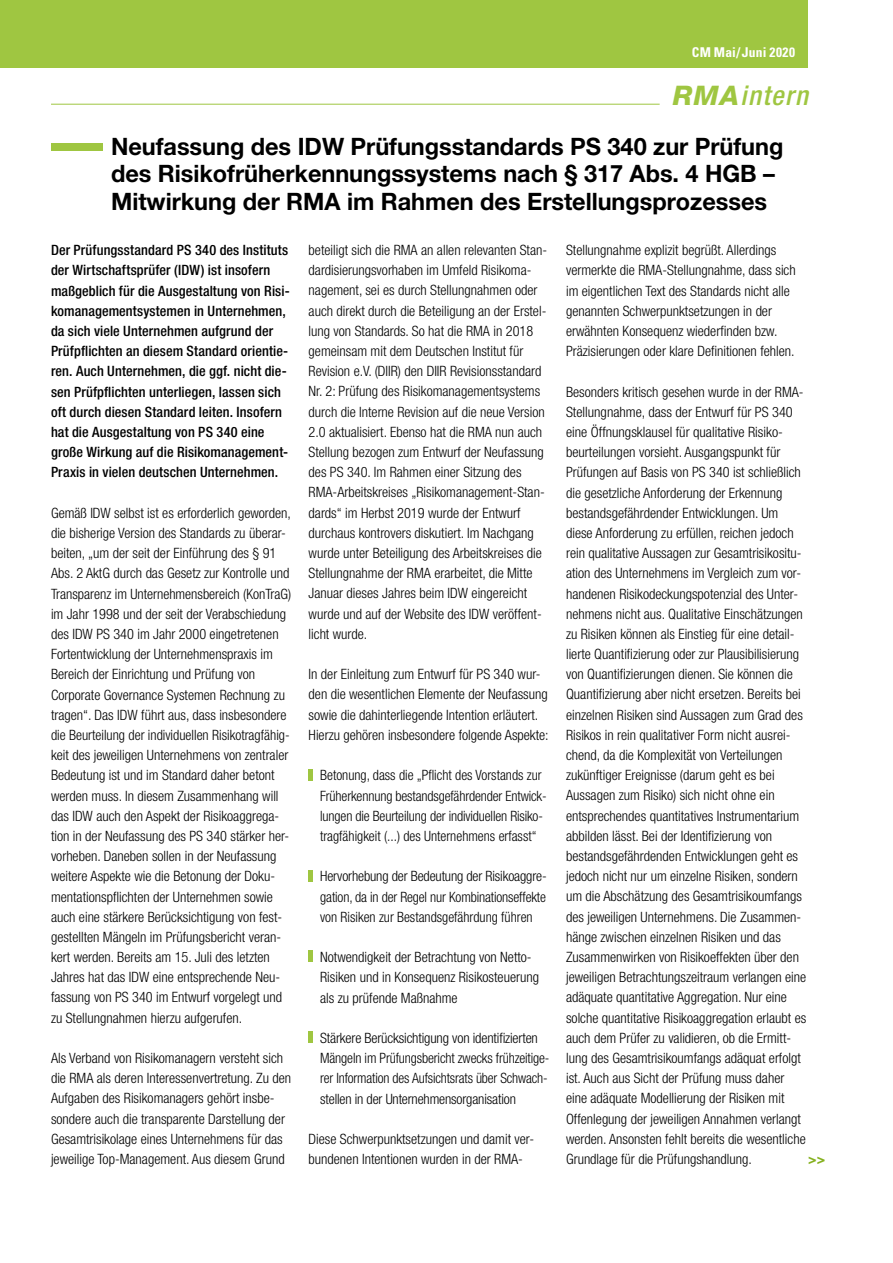
<style>
.page{position:relative;width:893px;height:1263px;background:#fff}
.page>*{position:absolute;margin:0;border:0;box-sizing:border-box;transform-origin:0 0}
.t1{font:italic 500 condensed 27px "Helvetica Neue LT Pro";letter-spacing:.05em;color:#9fc641}
.t2{font:700 24px/27.8px "Helvetica Neue LT Pro";color:#000}
.t3{font:300 condensed 14.25px/20.2px "Helvetica Neue LT Pro";color:#000}
.t4{font:500 condensed 14.25px/20.2px "Helvetica Neue LT Pro";letter-spacing:.005em;color:#000}
.t5{font:700 condensed 14.25px "Helvetica Neue LT Pro";color:#85b11f}
.t6{font:700 condensed 13.5px "Univers LT Std";letter-spacing:.02em;color:#fff}
.s1{font-weight:800;font-stretch:normal}
</style>
<div class="page">
<div style="left:0;top:0;width:808px;height:68px;background:#9fc641"></div>
<hr style="left:51px;top:104px;width:609px;height:1px;background:#9fc641">
<div style="left:51px;top:143px;width:52px;height:7px;background:#9fc641"></div>
<hr style="left:309px;top:769px;width:4px;height:11px;background:#9fc641">
<hr style="left:309px;top:870px;width:4px;height:11px;background:#9fc641">
<hr style="left:309px;top:951px;width:4px;height:11px;background:#9fc641">
<hr style="left:309px;top:1032px;width:4px;height:11px;background:#9fc641">
<p class="t6" style="left:692px;top:43px;width:105px">CM Mai/Juni 2020</p>
<h1 class="t1" style="left:673px;top:79px;width:137px"><span class="s1">RMA</span>intern</h1>
<h2 class="t2" style="left:111px;top:132px;width:674px">Neufassung des IDW Prüfungsstandards PS 340 zur Prüfung des Risikofrüherkennungssystems nach § 317 Abs. 4 HGB –<br>Mitwirkung der RMA im Rahmen des Erstellungsprozesses</h2>
<p class="t4" style="left:51px;top:240px;width:240px">Der Prüfungsstandard PS 340 des Instituts der Wirtschaftsprüfer (IDW) ist insofern maßgeblich für die Ausgestaltung von Risi&shy;komanagementsystemen in Unternehmen, da sich viele Unternehmen aufgrund der Prüfpflichten an diesem Standard orientie&shy;ren. Auch Unternehmen, die ggf. nicht die&shy;sen Prüfpflichten unterliegen, lassen sich oft durch diesen Standard leiten. Insofern hat die Ausgestaltung von PS 340 eine große Wirkung auf die Risikomanagement-Praxis in vielen deutschen Unternehmen.</p>
<p class="t3" style="left:51px;top:502px;width:242px">Gemäß IDW selbst ist es erforderlich geworden, die bisherige Version des Standards zu überar&shy;beiten, „um der seit der Einführung des § 91<br>Abs. 2 AktG durch das Gesetz zur Kontrolle und Transparenz im Unternehmensbereich (KonTraG) im Jahr 1998 und der seit der Verabschiedung des IDW PS 340 im Jahr 2000 eingetretenen Fortentwicklung der Unternehmenspraxis im Bereich der Einrichtung und Prüfung von Corporate Governance Systemen Rechnung zu tragen“. Das IDW führt aus, dass insbesondere die Beurteilung der individuellen Risikotragfähig&shy;keit des jeweiligen Unternehmens von zentraler Bedeutung ist und im Standard daher betont werden muss. In diesem Zusammenhang will das IDW auch den Aspekt der Risikoaggrega&shy;tion in der Neufassung des PS 340 stärker her&shy;vorheben. Daneben sollen in der Neufassung weitere Aspekte wie die Betonung der Doku&shy;mentationspflichten der Unternehmen sowie auch eine stärkere Berücksichtigung von fest&shy;gestellten Mängeln im Prüfungsbericht veran&shy;kert werden. Bereits am 15. Juli des letzten Jahres hat das IDW eine entsprechende Neu&shy;fassung von PS 340 im Entwurf vorgelegt und zu Stellungnahmen hierzu aufgerufen.</p>
<p class="t3" style="left:51px;top:1048px;width:242px">Als Verband von Risikomanagern versteht sich die RMA als deren Interessenvertretung. Zu den Aufgaben des Risikomanagers gehört insbe&shy;sondere auch die transparente Darstellung der Gesamtrisikolage eines Unternehmens für das jeweilige Top-Management. Aus diesem Grund</p>
<p class="t3" style="left:309px;top:240px;width:240px">beteiligt sich die RMA an allen relevanten Stan&shy;dardisierungsvorhaben im Umfeld Risikoma&shy;nagement, sei es durch Stellungnahmen oder auch direkt durch die Beteiligung an der Erstel&shy;lung von Standards. So hat die RMA in 2018 gemeinsam mit dem Deutschen Institut für Revision e.V. (DIIR) den DIIR Revisionsstandard Nr. 2: Prüfung des Risikomanagementsystems durch die Interne Revision auf die neue Version 2.0 aktualisiert. Ebenso hat die RMA nun auch Stellung bezogen zum Entwurf der Neufassung des PS 340. Im Rahmen einer Sitzung des RMA-Arbeitskreises „Risikomanagement-Stan&shy;dards“ im Herbst 2019 wurde der Entwurf durchaus kontrovers diskutiert. Im Nachgang wurde unter Beteiligung des Arbeitskreises die Stellungnahme der RMA erarbeitet, die Mitte Januar dieses Jahres beim IDW eingereicht wurde und auf der Website des IDW veröffent&shy;licht wurde.</p>
<p class="t3" style="left:309px;top:664px;width:242px">In der Einleitung zum Entwurf für PS 340 wur&shy;den die wesentlichen Elemente der Neufassung sowie die dahinterliegende Intention erläutert.<br>Hierzu gehören insbesondere folgende Aspekte:</p>
<p class="t3" style="left:320px;top:765px;width:228px">Betonung, dass die „Pflicht des Vorstands zur Früherkennung bestandsgefährdender Entwick&shy;lungen die Beurteilung der individuellen Risiko&shy;tragfähigkeit (...) des Unternehmens erfasst“</p>
<p class="t3" style="left:320px;top:866px;width:228px;text-align:justify">Hervorhebung der Bedeutung der Risikoaggre&shy;gation, da in der Regel nur Kombinationseffekte von Risiken zur Bestandsgefährdung führen</p>
<p class="t3" style="left:320px;top:947px;width:220px">Notwendigkeit der Betrachtung von Netto-<br>Risiken und in Konsequenz Risikosteuerung als zu prüfende Maßnahme</p>
<p class="t3" style="left:320px;top:1028px;width:231px">Stärkere Berücksichtigung von identifizierten Mängeln im Prüfungsbericht zwecks frühzeitige&shy;rer Information des Aufsichtsrats über Schwach&shy;stellen in der Unternehmensorganisation</p>
<p class="t3" style="left:309px;top:1129px;width:227px">Diese Schwerpunktsetzungen und damit ver&shy;bundenen Intentionen wurden in der RMA-</p>
<p class="t3" style="left:566px;top:240px;width:231px">Stellungnahme explizit begrüßt. Allerdings vermerkte die RMA-Stellungnahme, dass sich im eigentlichen Text des Standards nicht alle genannten Schwerpunktsetzungen in der erwähnten Konsequenz wiederfinden bzw.<br>Präzisierungen oder klare Definitionen fehlen.</p>
<p class="t3" style="left:566px;top:381px;width:242px">Besonders kritisch gesehen wurde in der RMA-Stellungnahme, dass der Entwurf für PS 340 eine Öffnungsklausel für qualitative Risiko&shy;beurteilungen vorsieht. Ausgangspunkt für Prüfungen auf Basis von PS 340 ist schließlich die gesetzliche Anforderung der Erkennung bestandsgefährdender Entwicklungen. Um diese Anforderung zu erfüllen, reichen jedoch rein qualitative Aussagen zur Gesamtrisikositu&shy;ation des Unternehmens im Vergleich zum vor&shy;handenen Risikodeckungspotenzial des Unter&shy;nehmens nicht aus. Qualitative Einschätzungen zu Risiken können als Einstieg für eine detail&shy;lierte Quantifizierung oder zur Plausibilisierung von Quantifizierungen dienen. Sie können die Quantifizierung aber nicht ersetzen. Bereits bei einzelnen Risiken sind Aussagen zum Grad des Risikos in rein qualitativer Form nicht ausrei&shy;chend, da die Komplexität von Verteilungen zukünftiger Ereignisse (darum geht es bei Aussagen zum Risiko) sich nicht ohne ein entsprechendes quantitatives Instrumentarium abbilden lässt. Bei der Identifizierung von bestandsgefährdenden Entwicklungen geht es jedoch nicht nur um einzelne Risiken, sondern um die Abschätzung des Gesamtrisikoumfangs des jeweiligen Unternehmens. Die Zusammen&shy;hänge zwischen einzelnen Risiken und das Zusammenwirken von Risikoeffekten über den jeweiligen Betrachtungszeitraum verlangen eine adäquate quantitative Aggregation. Nur eine solche quantitative Risikoaggregation erlaubt es auch dem Prüfer zu validieren, ob die Ermitt&shy;lung des Gesamtrisikoumfangs adäquat erfolgt ist. Auch aus Sicht der Prüfung muss daher eine adäquate Modellierung der Risiken mit Offenlegung der jeweiligen Annahmen verlangt werden. Ansonsten fehlt bereits die wesentliche Grundlage für die Prüfungshandlung.</p>
<p class="t5" style="left:808px;top:1150px;width:19px">&gt;&gt;</p>
</div>
